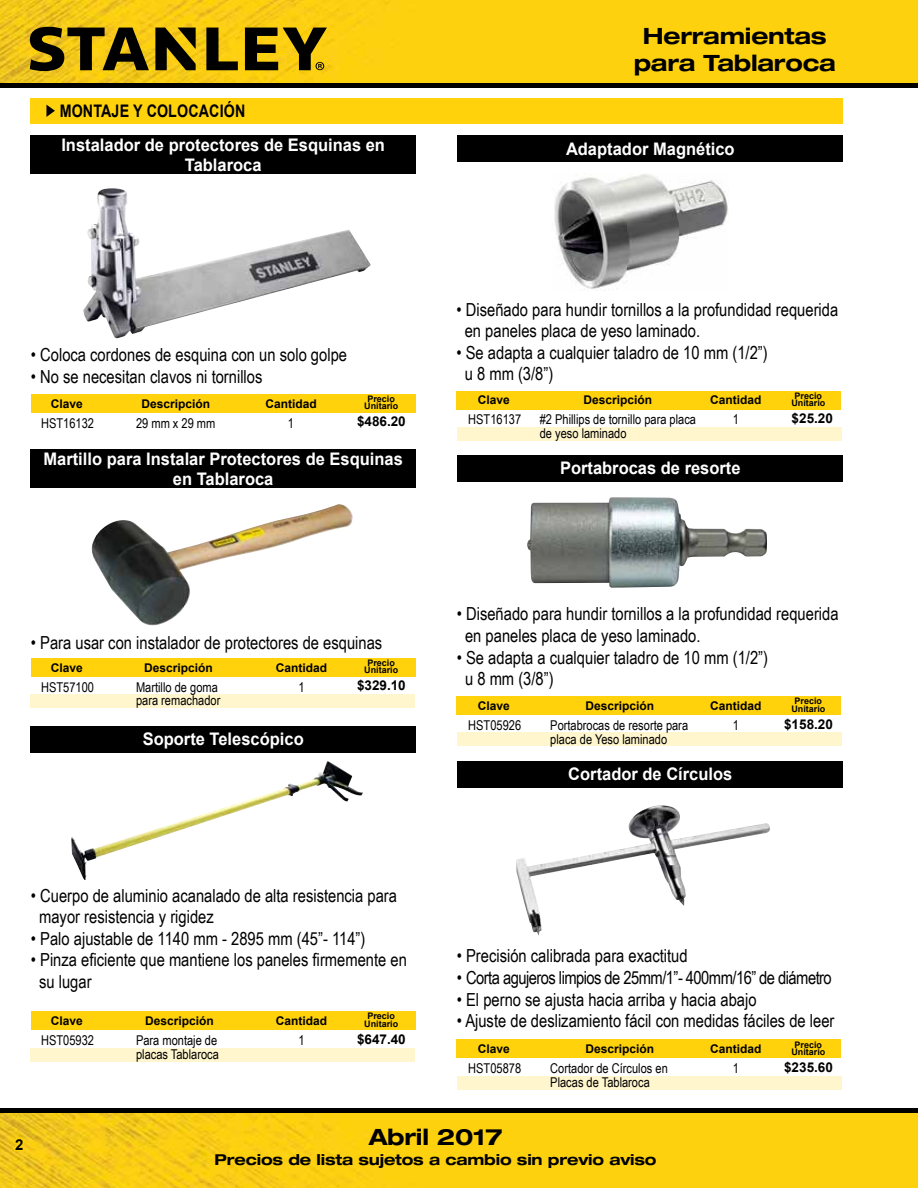
<style>
.page{position:relative;width:918px;height:1188px;background:#fff}
.page>*{position:absolute;margin:0;border:0;box-sizing:border-box;transform-origin:0 0}
.t1{font:700 expanded 22.5px/27px "Helvetica Neue";letter-spacing:-.01em;color:#000;text-align:center}
.t2{font:18px/21.6px "Arial Narrow";color:#000}
.t3{font:18px "Arial Narrow";letter-spacing:-.03em;color:#000}
.t4{font:700 17.4px/19.8px "Arial";color:#fff;text-align:center;scale:.95 1}
.t5{font:700 17.4px "Arial";letter-spacing:.01em;color:#000;scale:.82 1}
.t6{font:700 expanded 15px "Helvetica Neue";letter-spacing:-.01em;color:#000}
.t7{font:700 15px "Arial";color:#000}
.t8{font:13.5px/13.5px "Arial Narrow";color:#000}
.t9{font:700 13.5px "Arial";color:#000}
.t10{font:700 12px "Arial";color:#000}
.t11{font:700 9px/7.5px "Arial";color:#000;text-align:center}
</style>
<div class="page">
<img style="left:0;top:0;width:918px;height:84px">
<img style="left:0;top:1113px;width:918px;height:75px">
<div style="left:0;top:1108px;width:918px;height:5px;background:#000"></div>
<hr style="left:0;top:84px;width:918px;height:4px;background:#000">
<svg style="left:12px;top:1135px;width:15px;height:18px"></svg>
<svg style="left:155px;top:28px;width:41px;height:42px;background:#564706"></svg>
<svg style="left:206px;top:28px;width:32px;height:42px"></svg>
<svg style="left:30px;top:27px;width:119px;height:44px;background:#76600b"></svg>
<svg style="left:245px;top:28px;width:82px;height:42px;background:#776108"></svg>
<div style="left:30px;top:694px;width:384px;height:14px;background:#fff6ce"></div>
<div style="left:30px;top:1048px;width:384px;height:13px;background:#fff6ce"></div>
<div style="left:457px;top:427px;width:384px;height:13px;background:#fff6ce"></div>
<div style="left:457px;top:733px;width:384px;height:13px;background:#fff6ce"></div>
<div style="left:457px;top:1076px;width:384px;height:13px;background:#fff6ce"></div>
<div style="left:30px;top:136px;width:386px;height:38px;background:#000"></div>
<div style="left:30px;top:450px;width:386px;height:38px;background:#000"></div>
<div style="left:457px;top:136px;width:386px;height:26px;background:#000"></div>
<div style="left:457px;top:456px;width:386px;height:26px;background:#000"></div>
<div style="left:457px;top:761px;width:386px;height:26px;background:#000"></div>
<div style="left:30px;top:726px;width:386px;height:26px;background:#000"></div>
<div style="left:30px;top:98px;width:813px;height:25px;background:#ffd20b"></div>
<div style="left:31px;top:394px;width:385px;height:18px;background:#ffd20b"></div>
<div style="left:31px;top:1012px;width:385px;height:18px;background:#ffd20b"></div>
<div style="left:31px;top:658px;width:385px;height:18px;background:#ffd20b"></div>
<div style="left:457px;top:391px;width:384px;height:18px;background:#ffd20b"></div>
<div style="left:457px;top:697px;width:384px;height:18px;background:#ffd20b"></div>
<div style="left:457px;top:1040px;width:384px;height:18px;background:#ffd20b"></div>
<svg style="left:46px;top:105px;width:9px;height:12px"></svg>
<img style="left:83px;top:188px;width:288px;height:150px">
<img style="left:91px;top:504px;width:262px;height:122px">
<img style="left:71px;top:761px;width:292px;height:119px">
<img style="left:554px;top:174px;width:174px;height:116px">
<img style="left:527px;top:497px;width:240px;height:91px">
<img style="left:516px;top:805px;width:254px;height:131px">
<p class="t5" style="left:60px;top:99px;width:228px">MONTAJE Y COLOCACIÓN</p>
<p class="t1" style="left:634px;top:22px;width:204px">Herramientas para Tablaroca</p>
<p class="t4" style="left:61px;top:136px;width:342px">Instalador de protectores de Esquinas en<br>Tablaroca</p>
<p class="t4" style="left:566px;top:139px;width:179px">Adaptador Magnético</p>
<p class="t2" style="left:31px;top:344px;width:318px">• Coloca cordones de esquina con un solo golpe</p>
<p class="t2" style="left:31px;top:365px;width:233px">• No se necesitan clavos ni tornillos</p>
<p class="t2" style="left:465px;top:298px;width:375px;text-indent:-8px">• Diseñado para hundir tornillos a la profundidad requerida en paneles placa de yeso laminado.</p>
<p class="t2" style="left:465px;top:341px;width:304px;text-indent:-8px">• Se adapta a cualquier taladro de 10 mm (1/2”) u 8 mm (3/8”)</p>
<p class="t10" style="left:51px;top:395px;width:34px">Clave</p>
<p class="t10" style="left:141px;top:395px;width:70px">Descripción</p>
<p class="t10" style="left:265px;top:395px;width:53px">Cantidad</p>
<p class="t11" style="left:364px;top:395px;width:36px">Precio<br>Unitario</p>
<p class="t10" style="left:478px;top:392px;width:34px">Clave</p>
<p class="t10" style="left:584px;top:392px;width:70px">Descripción</p>
<p class="t10" style="left:710px;top:392px;width:53px">Cantidad</p>
<p class="t11" style="left:791px;top:392px;width:36px">Precio<br>Unitario</p>
<p class="t8" style="left:41px;top:416px;width:54px">HST16132</p>
<p class="t8" style="left:136px;top:416px;width:81px">29 mm x 29 mm</p>
<p class="t8" style="left:288px;top:416px;width:8px">1</p>
<p class="t9" style="left:357px;top:412px;width:50px">$486.20</p>
<p class="t8" style="left:468px;top:412px;width:54px">HST16137</p>
<p class="t8" style="left:540px;top:412px;width:158px">#2 Phillips de tornillo para placa de yeso laminado</p>
<p class="t8" style="left:733px;top:412px;width:8px">1</p>
<p class="t9" style="left:792px;top:409px;width:43px">$25.20</p>
<p class="t4" style="left:43px;top:450px;width:380px">Martillo para Instalar Protectores de Esquinas en Tablaroca</p>
<p class="t4" style="left:560px;top:459px;width:192px">Portabrocas de resorte</p>
<p class="t2" style="left:31px;top:631px;width:353px">• Para usar con instalador de protectores de esquinas</p>
<p class="t10" style="left:51px;top:659px;width:34px">Clave</p>
<p class="t8" style="left:41px;top:680px;width:54px">HST57100</p>
<p class="t10" style="left:144px;top:659px;width:70px">Descripción</p>
<p class="t10" style="left:276px;top:659px;width:53px">Cantidad</p>
<p class="t11" style="left:364px;top:659px;width:36px">Precio<br>Unitario</p>
<p class="t8" style="left:136px;top:680px;width:86px">Martillo de goma para remachador</p>
<p class="t8" style="left:298px;top:680px;width:8px">1</p>
<p class="t9" style="left:357px;top:676px;width:50px">$329.10</p>
<p class="t4" style="left:143px;top:729px;width:171px">Soporte Telescópico</p>
<p class="t2" style="left:465px;top:603px;width:375px;text-indent:-8px">• Diseñado para hundir tornillos a la profundidad requerida en paneles placa de yeso laminado.</p>
<p class="t2" style="left:465px;top:646px;width:304px;text-indent:-8px">• Se adapta a cualquier taladro de 10 mm (1/2”) u 8 mm (3/8”)</p>
<p class="t10" style="left:478px;top:698px;width:34px">Clave</p>
<p class="t8" style="left:468px;top:718px;width:54px">HST05926</p>
<p class="t10" style="left:586px;top:698px;width:70px">Descripción</p>
<p class="t10" style="left:710px;top:698px;width:53px">Cantidad</p>
<p class="t11" style="left:791px;top:698px;width:36px">Precio<br>Unitario</p>
<p class="t8" style="left:550px;top:718px;width:139px">Portabrocas de resorte para placa de Yeso laminado</p>
<p class="t8" style="left:733px;top:718px;width:8px">1</p>
<p class="t9" style="left:784px;top:715px;width:50px">$158.20</p>
<p class="t4" style="left:568px;top:764px;width:174px">Cortador de Círculos</p>
<p class="t2" style="left:39px;top:884px;width:359px;text-indent:-8px">• Cuerpo de aluminio acanalado de alta resistencia para mayor resistencia y rigidez</p>
<p class="t2" style="left:31px;top:927px;width:336px">• Palo ajustable de 1140 mm - 2895 mm (45”- 114”)</p>
<p class="t2" style="left:39px;top:949px;width:369px;text-indent:-8px">• Pinza eficiente que mantiene los paneles firmemente en su lugar</p>
<p class="t10" style="left:51px;top:1013px;width:34px">Clave</p>
<p class="t8" style="left:41px;top:1033px;width:54px">HST05932</p>
<p class="t10" style="left:145px;top:1013px;width:70px">Descripción</p>
<p class="t8" style="left:136px;top:1033px;width:84px">Para montaje de placas Tablaroca</p>
<p class="t10" style="left:276px;top:1013px;width:53px">Cantidad</p>
<p class="t8" style="left:298px;top:1033px;width:8px">1</p>
<p class="t11" style="left:364px;top:1013px;width:36px">Precio<br>Unitario</p>
<p class="t9" style="left:357px;top:1030px;width:50px">$647.40</p>
<p class="t2" style="left:457px;top:945px;width:232px">• Precisión calibrada para exactitud</p>
<p class="t3" style="left:457px;top:964px;width:376px">• Corta agujeros limpios de 25mm/1”- 400mm/16” de diámetro</p>
<p class="t2" style="left:457px;top:988px;width:301px">• El perno se ajusta hacia arriba y hacia abajo</p>
<p class="t2" style="left:457px;top:1009px;width:379px">• Ajuste de deslizamiento fácil con medidas fáciles de leer</p>
<p class="t10" style="left:478px;top:1041px;width:34px">Clave</p>
<p class="t8" style="left:468px;top:1061px;width:54px">HST05878</p>
<p class="t10" style="left:586px;top:1041px;width:70px">Descripción</p>
<p class="t8" style="left:550px;top:1061px;width:119px">Cortador de Círculos en<br>Placas de Tablaroca</p>
<p class="t10" style="left:710px;top:1041px;width:53px">Cantidad</p>
<p class="t8" style="left:733px;top:1061px;width:8px">1</p>
<p class="t11" style="left:791px;top:1041px;width:36px">Precio<br>Unitario</p>
<p class="t9" style="left:784px;top:1058px;width:50px">$235.60</p>
<p class="t7" style="left:15px;top:1134px;width:10px">2</p>
<p class="t1" style="left:369px;top:1123px;width:135px">Abril 2017</p>
<p class="t6" style="left:215px;top:1151px;width:444px">Precios de lista sujetos a cambio sin previo aviso</p>
</div>
